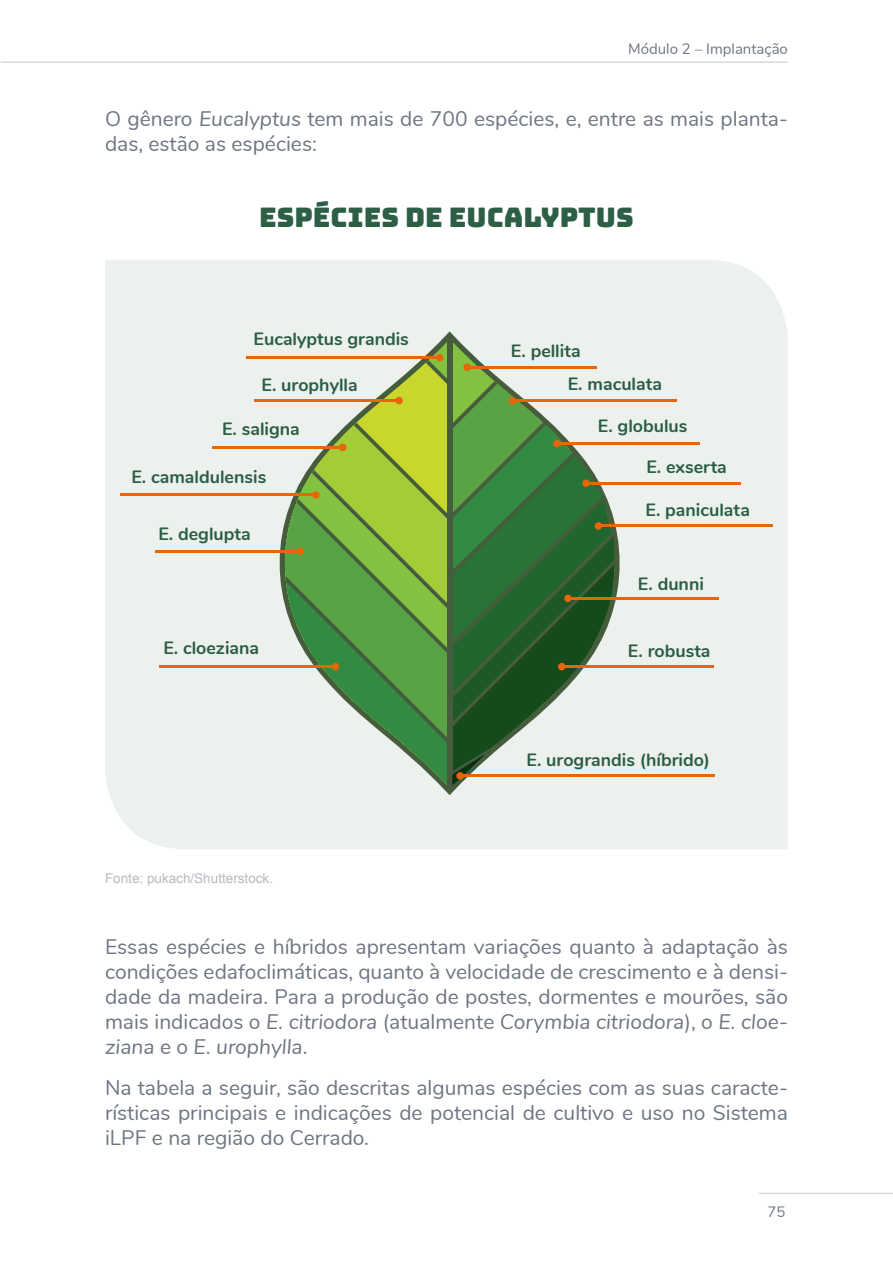
<style>
.page{position:relative;width:893px;height:1263px;background:#fff}
.page>*{position:absolute;margin:0;border:0;box-sizing:border-box;transform-origin:0 0}
.H4_Subtitulo_3{font:27px "Bungee";color:#2d5f46}
.Corpo_de_texto{font:21px/25.2px "Nunito";color:#6e7682;text-align:justify}
.t1{font:700 17.85px/33.3px "Nunito";color:#2b5e45}
.t2{font:15px "Nunito";color:#6e7682}
.Fonte{font:13.5px "Arial";color:#b7bac1}
.s1{font-style:italic}
</style>
<div class="page">
<hr style="left:1px;top:61px;width:787px;height:2px;background:#dadada">
<hr style="left:758px;top:1193px;width:135px;height:1px;background:#dadada">
<div style="left:105px;top:260px;width:683px;height:589px;background:#ecf1ed"></div>
<div style="left:266px;top:331px;width:367px;height:464px;background:#ecf1ed"></div>
<svg style="left:272px;top:339px;width:175px;height:22px;background:#e1e2d4"></svg>
<svg style="left:272px;top:424px;width:13px;height:363px;background:#e1e6df"></svg>
<svg style="left:452px;top:339px;width:175px;height:44px;background:#e0e8de"></svg>
<div style="left:618px;top:424px;width:9px;height:363px;background:#ecf1ed"></div>
<div style="left:447px;top:339px;width:5px;height:448px;background:#455c3d"></div>
<svg style="left:285px;top:360px;width:333px;height:432px;background:#81aa6d"></svg>
<hr style="left:468px;top:366px;width:129px;height:2px;background:#e6660a">
<div style="left:463px;top:363px;width:8px;height:8px;background:#e6660a;border-radius:50%"></div>
<hr style="left:513px;top:400px;width:164px;height:2px;background:#e6660a">
<div style="left:509px;top:397px;width:7px;height:8px;background:#e6660a;border-radius:50%"></div>
<hr style="left:557px;top:442px;width:143px;height:3px;background:#e6660a">
<div style="left:553px;top:440px;width:8px;height:7px;background:#e6660a;border-radius:50%"></div>
<hr style="left:587px;top:482px;width:154px;height:2px;background:#e6660a">
<div style="left:582px;top:479px;width:8px;height:8px;background:#e6660a;border-radius:50%"></div>
<hr style="left:599px;top:525px;width:173px;height:2px;background:#e6660a">
<div style="left:595px;top:522px;width:7px;height:8px;background:#e6660a;border-radius:50%"></div>
<hr style="left:569px;top:597px;width:150px;height:2px;background:#e6660a">
<div style="left:564px;top:595px;width:8px;height:7px;background:#e6660a;border-radius:50%"></div>
<hr style="left:562px;top:666px;width:152px;height:2px;background:#e6660a">
<div style="left:558px;top:663px;width:7px;height:7px;background:#e6660a;border-radius:50%"></div>
<hr style="left:461px;top:775px;width:253px;height:2px;background:#e6660a">
<div style="left:456px;top:772px;width:8px;height:8px;background:#e6660a;border-radius:50%"></div>
<hr style="left:159px;top:666px;width:176px;height:2px;background:#e6660a">
<div style="left:332px;top:663px;width:7px;height:7px;background:#e6660a;border-radius:50%"></div>
<hr style="left:155px;top:550px;width:145px;height:2px;background:#e6660a">
<div style="left:297px;top:547px;width:7px;height:8px;background:#e6660a;border-radius:50%"></div>
<hr style="left:121px;top:494px;width:194px;height:2px;background:#e6660a">
<div style="left:312px;top:491px;width:8px;height:8px;background:#e6660a;border-radius:50%"></div>
<hr style="left:212px;top:446px;width:130px;height:2px;background:#e6660a">
<div style="left:339px;top:444px;width:8px;height:7px;background:#e6660a;border-radius:50%"></div>
<hr style="left:254px;top:399px;width:144px;height:3px;background:#e6660a">
<div style="left:395px;top:397px;width:8px;height:7px;background:#e6660a;border-radius:50%"></div>
<hr style="left:246px;top:357px;width:193px;height:2px;background:#e6660a">
<div style="left:436px;top:354px;width:7px;height:7px;background:#e6660a;border-radius:50%"></div>
<p class="t2" style="left:628px;top:38px;width:161px">Módulo 2 – Implantação</p>
<p class="Corpo_de_texto" style="left:105px;top:105px;width:684px">O gênero <span class="s1">Eucalyptus</span> tem mais de 700 espécies, e, entre as mais planta&shy;das, estão as espécies:</p>
<p class="H4_Subtitulo_3" style="left:259px;top:202px;width:376px">ESPÉCIES DE EUCALYPTUS</p>
<p class="t1" style="left:254px;top:321px;width:157px">Eucalyptus grandis</p>
<p class="t1" style="left:262px;top:367px;width:98px">E. urophylla</p>
<p class="t1" style="left:222px;top:411px;width:79px">E. saligna</p>
<p class="t1" style="left:131px;top:459px;width:136px">E. camaldulensis</p>
<p class="t1" style="left:158px;top:516px;width:94px">E. deglupta</p>
<p class="t1" style="left:163px;top:630px;width:97px">E. cloeziana</p>
<p class="Fonte" style="left:105px;top:870px;width:170px">Fonte: pukach/Shutterstock.</p>
<p class="t1" style="left:568px;top:333px;width:96px;text-indent:-57px">E. pellita<br>E. maculata</p>
<p class="t1" style="left:598px;top:408px;width:91px">E. globulus</p>
<p class="t1" style="left:646px;top:449px;width:82px">E. exserta</p>
<p class="t1" style="left:646px;top:492px;width:106px">E. paniculata</p>
<p class="t1" style="left:638px;top:566px;width:68px">E. dunni</p>
<p class="t1" style="left:628px;top:633px;width:84px">E. robusta</p>
<p class="t1" style="left:527px;top:742px;width:185px">E. urograndis (híbrido)</p>
<p class="Corpo_de_texto" style="left:105px;top:932px;width:684px">Essas espécies e híbridos apresentam variações quanto à adaptação às condições edafoclimáticas, quanto à velocidade de crescimento e à densi&shy;dade da madeira. Para a produção de postes, dormentes e mourões, são mais indicados o <span class="s1">E. citriodora</span> (atualmente <span class="s1">Corymbia citriodora</span>), o <span class="s1">E. cloe&shy;ziana</span> e o <span class="s1">E. urophylla</span>.</p>
<p class="Corpo_de_texto" style="left:105px;top:1073px;width:684px">Na tabela a seguir, são descritas algumas espécies com as suas caracte&shy;rísticas principais e indicações de potencial de cultivo e uso no Sistema iLPF e na região do Cerrado.</p>
<p class="t2" style="left:767px;top:1200px;width:19px">75</p>
</div>
